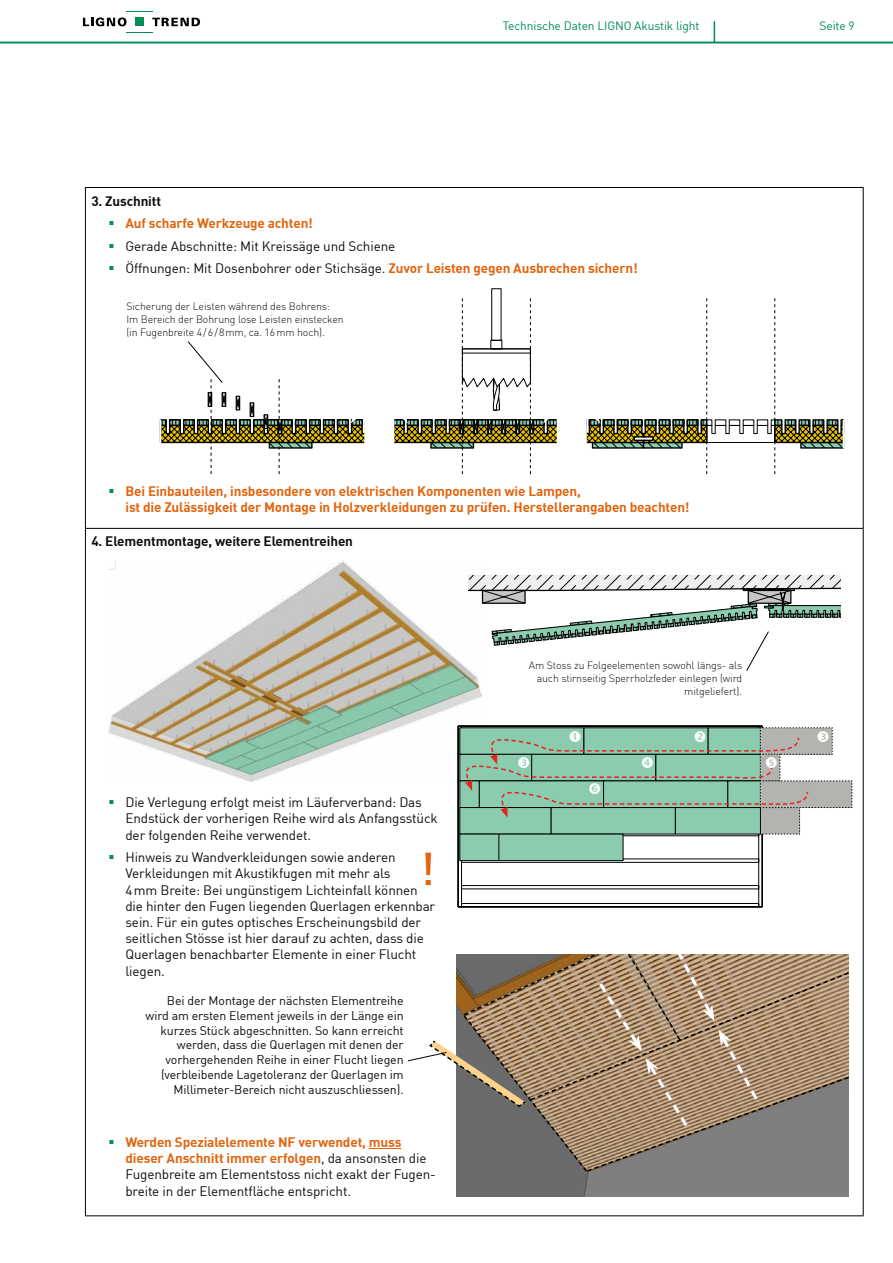
<style>
.page{position:relative;width:893px;height:1263px;background:#fff}
.page>*{position:absolute;margin:0;border:0;box-sizing:border-box;transform-origin:0 0}
.t1{font:500 45px "DIN";color:#e1640e}
.t2{font:13.5px/16.2px "DIN";letter-spacing:-.01em;color:#0c100e}
.t3{font:700 13.5px/16.2px "DIN";letter-spacing:-.01em;color:#e1640e}
.t4{font:700 13.5px "DIN";letter-spacing:-.01em;color:#0c100e}
.t5{font:12.3px/14.9px "DIN";letter-spacing:-.01em;color:#0c100e;text-align:right}
.t6{font:12px "DIN";letter-spacing:-.01em;color:#008d58}
.t7{font:300 10.5px/12.6px "DIN";letter-spacing:-.01em;color:#0c100e}
.s1{font-weight:700;color:#e1640e}
</style>
<div class="page">
<svg style="left:482px;top:574px;width:359px;height:14px"></svg>
<div style="left:491px;top:288px;width:10px;height:53px;border:1px solid #000"></div>
<img style="left:108px;top:560px;width:374px;height:221px">
<img style="left:456px;top:1173px;width:392px;height:23px">
<svg style="left:714px;top:21px;width:1px;height:21px"></svg>
<svg style="left:83px;top:11px;width:117px;height:15px"></svg>
<svg style="left:126px;top:32px;width:26px;height:1px"></svg>
<div style="left:135px;top:18px;width:9px;height:8px;background:#008d58"></div>
<hr style="left:0;top:42px;width:893px;height:1px;background:#008d58">
<hr style="left:85px;top:188px;width:1px;height:340px;background:#000">
<hr style="left:863px;top:188px;width:1px;height:340px;background:#000">
<hr style="left:85px;top:529px;width:1px;height:686px;background:#000">
<hr style="left:863px;top:529px;width:1px;height:686px;background:#000">
<hr style="left:85px;top:187px;width:779px;height:1px;background:#000">
<hr style="left:85px;top:528px;width:779px;height:1px;background:#000">
<hr style="left:85px;top:1215px;width:779px;height:1px;background:#000">
<hr style="left:369px;top:1148px;width:32px;height:1px;background:#e1640e">
<svg style="left:457px;top:725px;width:306px;height:182px"></svg>
<div style="left:460px;top:728px;width:124px;height:26px;background:#8accad"></div>
<div style="left:460px;top:754px;width:72px;height:27px;background:#8accad"></div>
<div style="left:460px;top:781px;width:19px;height:26px;background:#8accad"></div>
<div style="left:460px;top:807px;width:91px;height:27px;background:#8accad"></div>
<div style="left:460px;top:834px;width:39px;height:27px;background:#8accad"></div>
<div style="left:459px;top:834px;width:40px;height:27px;border:1px solid #000"></div>
<div style="left:499px;top:834px;width:124px;height:27px;background:#8accad"></div>
<div style="left:498px;top:834px;width:125px;height:27px;border:1px solid #000"></div>
<svg style="left:159px;top:298px;width:686px;height:176px"></svg>
<svg style="left:482px;top:588px;width:382px;height:83px"></svg>
<svg style="left:408px;top:954px;width:441px;height:219px;background:#a3917e"></svg>
<svg style="left:464px;top:727px;width:388px;height:108px"></svg>
<p class="t6" style="left:503px;top:18px;width:198px">Technische Daten LIGNO Akustik light</p>
<p class="t6" style="left:819px;top:18px;width:37px">Seite 9</p>
<p class="t4" style="left:91px;top:192px;width:71px">3. Zuschnitt</p>
<p class="t3" style="left:125px;top:215px;width:189px">Auf scharfe Werkzeuge achten!</p>
<p class="t2" style="left:125px;top:234px;width:514px;line-height:22.5px">Gerade Abschnitte: Mit Kreissäge und Schiene<br>Öffnungen: Mit Dosenbohrer oder Stichsäge. <span class="s1">Zuvor Leisten gegen Ausbrechen sichern!</span></p>
<p class="t7" style="left:126px;top:300px;width:219px">Sicherung der Leisten während des Bohrens:<br>Im Bereich der Bohrung lose Leisten einstecken (in Fugenbreite 4/6/8mm, ca. 16mm hoch).</p>
<p class="t3" style="left:125px;top:482px;width:566px">Bei Einbauteilen, insbesondere von elektrischen Komponenten wie Lampen,<br>ist die Zulässigkeit der Montage in Holzverkleidungen zu prüfen. Herstellerangaben beachten!</p>
<p class="t4" style="left:91px;top:533px;width:263px">4. Elementmontage, weitere Elementreihen</p>
<p class="t2" style="left:125px;top:794px;width:314px">Die Verlegung erfolgt meist im Läuferverband: Das<br>Endstück der vorherigen Reihe wird als Anfangsstück der folgenden Reihe verwendet.</p>
<p class="t2" style="left:125px;top:849px;width:311px">Hinweis zu Wandverkleidungen sowie anderen Verkleidungen mit Akustikfugen mit mehr als<br>4mm Breite: Bei ungünstigem Lichteinfall können die hinter den Fugen liegenden Querlagen erkennbar sein. Für ein gutes optisches Erscheinungsbild der seitlichen Stösse ist hier darauf zu achten, dass die Querlagen benachbarter Elemente in einer Flucht liegen.</p>
<h1 class="t1" style="left:420px;top:840px;width:16px">!</h1>
<p class="t5" style="left:146px;top:993px;width:260px">Bei der Montage der nächsten Elementreihe wird am ersten Element jeweils in der Länge ein kurzes Stück abgeschnitten. So kann erreicht werden, dass die Querlagen mit denen der vorhergehenden Reihe in einer Flucht liegen (verbleibende Lagetoleranz der Querlagen im Millimeter-Bereich nicht auszuschliessen).</p>
<p class="t2" style="left:125px;top:1134px;width:312px"><span class="s1">Werden Spezialelemente NF verwendet, muss dieser Anschnitt immer erfolgen</span>, da ansonsten die Fugenbreite am Elementstoss nicht exakt der Fugen&shy;breite in der Elementfläche entspricht.</p>
<p class="t7" style="left:529px;top:659px;width:215px;text-align:right">Am Stoss zu Folgeelementen sowohl längs- als auch stirnseitig Sperrholzfeder einlegen (wird mitgeliefert).</p>
</div>
